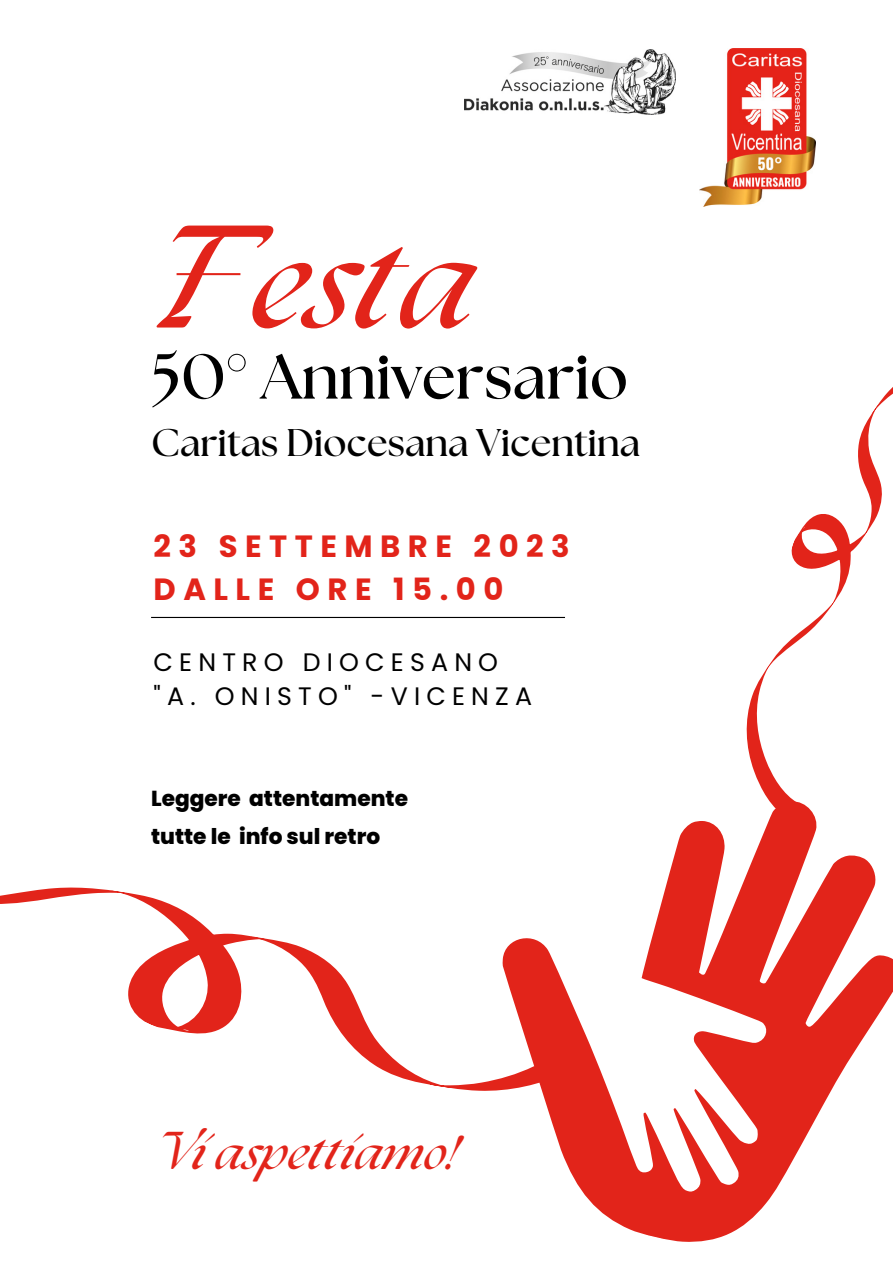
<style>
.page{position:relative;width:893px;height:1264px;background:#fff}
.page>*{position:absolute;margin:0;border:0;box-sizing:border-box;transform-origin:0 0}
.t1{font:italic 700 127.35px "The Seasons";color:#e2241a}
.t2{font:700 63.3px "The Seasons";color:#000}
.t3{font:italic 700 46.5px "The Seasons";color:#e2241a}
.t4{font:700 38.55px "The Seasons";color:#000}
.t5{font:700 30.6px "Poppins";letter-spacing:.245em;color:#e2241a}
.t6{font:25.2px/34.8px "Poppins";letter-spacing:.245em;color:#000}
.t7{font:800 21.6px/38.5px "Poppins";color:#000}
</style>
<div class="page">
<svg style="left:580px;top:820px;width:312px;height:422px"></svg>
<svg style="left:860px;top:820px;width:32px;height:79px"></svg>
<hr style="left:151px;top:617px;width:414px;height:1px;background:#000">
<svg style="left:0;top:820px;width:585px;height:368px"></svg>
<img style="left:464px;top:49px;width:211px;height:66px">
<img style="left:699px;top:49px;width:116px;height:157px">
<svg style="left:746px;top:388px;width:146px;height:432px"></svg>
<p class="t1" style="left:151px;top:225px;width:326px">Festa</p>
<p class="t2" style="left:151px;top:348px;width:479px">50° Anniversario</p>
<p class="t4" style="left:151px;top:425px;width:490px">Caritas Diocesana Vicentina</p>
<p class="t5" style="left:153px;top:525px;width:417px">23 SETTEMBRE 2023</p>
<p class="t5" style="left:153px;top:568px;width:351px">DALLE ORE 15.00</p>
<p class="t6" style="left:153px;top:644px;width:380px">CENTRO DIOCESANO "A. ONISTO" -VICENZA</p>
<p class="t7" style="left:151px;top:778px;width:258px">Leggere attentamente tutte le info sul retro</p>
<p class="t3" style="left:153px;top:1132px;width:305px">Vi aspettiamo!</p>
</div>
